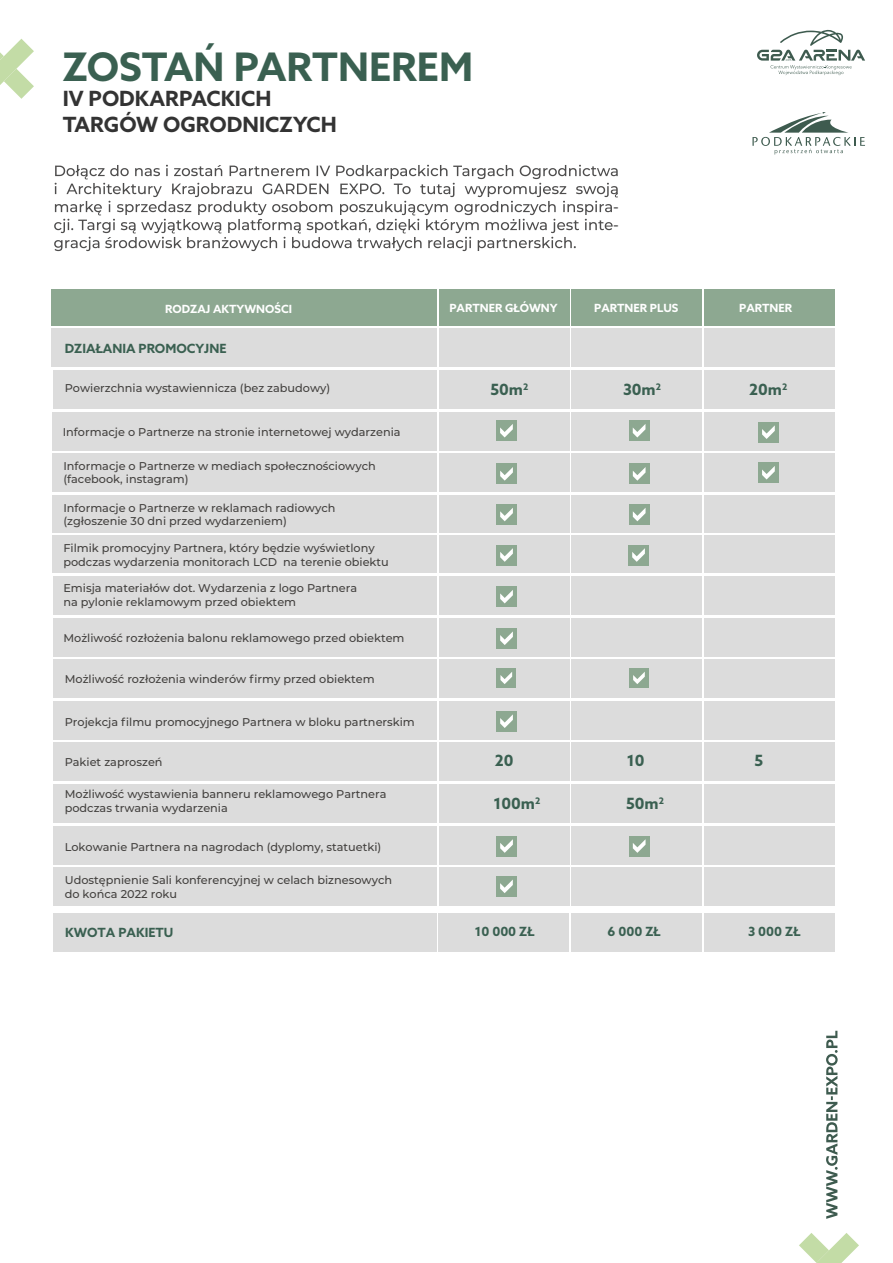
<style>
.page{position:relative;width:893px;height:1263px;background:#fff}
.page>*{position:absolute;margin:0;border:0;box-sizing:border-box;transform-origin:0 0}
.t1{font:700 39.3px "Azo Sans";color:#3a6051}
.t2{font:700 21px/25.2px "Azo Sans";color:#333}
.t3{font:700 15.45px "Azo Sans";color:#3a6051}
.t4{font:500 15px/18px "Montserrat";color:#4e4d4d}
.t5{font:700 12.75px "Azo Sans";color:#3a6051}
.t6{font:500 11.25px/13.5px "Montserrat";color:#43413f}
.t7{font:700 11.25px "Azo Sans";color:#fff}
</style>
<div class="page">
<svg style="left:752px;top:112px;width:113px;height:43px"></svg>
<svg style="left:757px;top:30px;width:108px;height:45px"></svg>
<svg style="left:826px;top:1031px;width:12px;height:188px"></svg>
<svg style="left:799px;top:1233px;width:60px;height:30px"></svg>
<svg style="left:0;top:39px;width:34px;height:60px"></svg>
<div style="left:704px;top:289px;width:131px;height:37px;background:#8da891"></div>
<div style="left:571px;top:784px;width:131px;height:39px;background:#dcdcdc"></div>
<div style="left:704px;top:784px;width:131px;height:39px;background:#dcdcdc"></div>
<div style="left:571px;top:825px;width:131px;height:39px;background:#dcdcdc"></div>
<div style="left:704px;top:825px;width:131px;height:39px;background:#dcdcdc"></div>
<div style="left:571px;top:867px;width:131px;height:39px;background:#dcdcdc"></div>
<div style="left:704px;top:867px;width:131px;height:39px;background:#dcdcdc"></div>
<div style="left:629px;top:836px;width:21px;height:20px;background:#8da891"></div>
<svg style="left:633px;top:839px;width:13px;height:14px"></svg>
<div style="left:571px;top:701px;width:131px;height:39px;background:#dcdcdc"></div>
<div style="left:704px;top:701px;width:131px;height:39px;background:#dcdcdc"></div>
<div style="left:571px;top:742px;width:131px;height:39px;background:#dcdcdc"></div>
<div style="left:704px;top:742px;width:131px;height:39px;background:#dcdcdc"></div>
<div style="left:571px;top:576px;width:131px;height:39px;background:#dcdcdc"></div>
<div style="left:704px;top:576px;width:131px;height:39px;background:#dcdcdc"></div>
<div style="left:571px;top:618px;width:131px;height:39px;background:#dcdcdc"></div>
<div style="left:704px;top:618px;width:131px;height:39px;background:#dcdcdc"></div>
<div style="left:571px;top:659px;width:131px;height:39px;background:#dcdcdc"></div>
<div style="left:704px;top:659px;width:131px;height:39px;background:#dcdcdc"></div>
<div style="left:571px;top:453px;width:131px;height:39px;background:#dcdcdc"></div>
<div style="left:704px;top:453px;width:131px;height:39px;background:#dcdcdc"></div>
<div style="left:571px;top:495px;width:131px;height:38px;background:#dcdcdc"></div>
<div style="left:704px;top:495px;width:131px;height:38px;background:#dcdcdc"></div>
<div style="left:629px;top:504px;width:21px;height:21px;background:#8da891"></div>
<svg style="left:633px;top:508px;width:13px;height:13px"></svg>
<div style="left:629px;top:463px;width:21px;height:21px;background:#8da891"></div>
<svg style="left:633px;top:467px;width:13px;height:14px"></svg>
<div style="left:571px;top:412px;width:131px;height:39px;background:#dcdcdc"></div>
<div style="left:704px;top:412px;width:131px;height:39px;background:#dcdcdc"></div>
<div style="left:629px;top:420px;width:20px;height:21px;background:#8da891"></div>
<svg style="left:633px;top:424px;width:12px;height:13px"></svg>
<div style="left:758px;top:422px;width:21px;height:21px;background:#8da891"></div>
<svg style="left:762px;top:425px;width:13px;height:14px"></svg>
<div style="left:758px;top:462px;width:21px;height:21px;background:#8da891"></div>
<svg style="left:762px;top:466px;width:13px;height:13px"></svg>
<div style="left:571px;top:328px;width:131px;height:39px;background:#dcdcdc"></div>
<div style="left:52px;top:328px;width:385px;height:39px;background:#dcdcdc"></div>
<div style="left:704px;top:328px;width:131px;height:39px;background:#dcdcdc"></div>
<div style="left:571px;top:289px;width:131px;height:37px;background:#8da891"></div>
<div style="left:52px;top:289px;width:385px;height:37px;background:#8da891"></div>
<div style="left:52px;top:412px;width:385px;height:39px;background:#dcdcdc"></div>
<div style="left:52px;top:453px;width:385px;height:39px;background:#dcdcdc"></div>
<div style="left:52px;top:495px;width:385px;height:38px;background:#dcdcdc"></div>
<div style="left:53px;top:576px;width:384px;height:39px;background:#dcdcdc"></div>
<div style="left:54px;top:618px;width:383px;height:39px;background:#dcdcdc"></div>
<div style="left:53px;top:784px;width:384px;height:39px;background:#dcdcdc"></div>
<div style="left:53px;top:825px;width:384px;height:39px;background:#dcdcdc"></div>
<div style="left:53px;top:867px;width:384px;height:39px;background:#dcdcdc"></div>
<div style="left:53px;top:701px;width:384px;height:39px;background:#dcdcdc"></div>
<div style="left:53px;top:742px;width:384px;height:39px;background:#dcdcdc"></div>
<div style="left:53px;top:659px;width:384px;height:39px;background:#dcdcdc"></div>
<div style="left:571px;top:913px;width:131px;height:39px;background:#dcdcdc"></div>
<div style="left:53px;top:913px;width:384px;height:39px;background:#dcdcdc"></div>
<div style="left:704px;top:913px;width:131px;height:39px;background:#dcdcdc"></div>
<div style="left:629px;top:668px;width:19px;height:19px;background:#8da891"></div>
<svg style="left:633px;top:672px;width:12px;height:12px"></svg>
<div style="left:439px;top:784px;width:130px;height:39px;background:#dcdcdc"></div>
<div style="left:439px;top:825px;width:130px;height:39px;background:#dcdcdc"></div>
<div style="left:439px;top:867px;width:130px;height:39px;background:#dcdcdc"></div>
<div style="left:496px;top:836px;width:21px;height:20px;background:#8da891"></div>
<svg style="left:500px;top:839px;width:13px;height:14px"></svg>
<div style="left:439px;top:701px;width:130px;height:39px;background:#dcdcdc"></div>
<div style="left:439px;top:742px;width:130px;height:39px;background:#dcdcdc"></div>
<div style="left:496px;top:711px;width:21px;height:20px;background:#8da891"></div>
<svg style="left:500px;top:714px;width:13px;height:14px"></svg>
<div style="left:439px;top:576px;width:130px;height:39px;background:#dcdcdc"></div>
<div style="left:496px;top:586px;width:21px;height:21px;background:#8da891"></div>
<svg style="left:500px;top:590px;width:13px;height:13px"></svg>
<div style="left:439px;top:618px;width:130px;height:39px;background:#dcdcdc"></div>
<div style="left:439px;top:659px;width:130px;height:39px;background:#dcdcdc"></div>
<div style="left:496px;top:628px;width:21px;height:21px;background:#8da891"></div>
<svg style="left:500px;top:631px;width:13px;height:14px"></svg>
<div style="left:439px;top:453px;width:130px;height:39px;background:#dcdcdc"></div>
<div style="left:439px;top:495px;width:130px;height:38px;background:#dcdcdc"></div>
<div style="left:496px;top:504px;width:21px;height:21px;background:#8da891"></div>
<svg style="left:500px;top:508px;width:13px;height:13px"></svg>
<div style="left:571px;top:535px;width:131px;height:38px;background:#dcdcdc"></div>
<div style="left:704px;top:535px;width:131px;height:38px;background:#dcdcdc"></div>
<div style="left:52px;top:535px;width:385px;height:38px;background:#dcdcdc"></div>
<div style="left:439px;top:535px;width:130px;height:38px;background:#dcdcdc"></div>
<div style="left:496px;top:545px;width:21px;height:20px;background:#8da891"></div>
<svg style="left:500px;top:548px;width:13px;height:14px"></svg>
<div style="left:628px;top:545px;width:21px;height:20px;background:#8da891"></div>
<svg style="left:632px;top:548px;width:13px;height:14px"></svg>
<div style="left:496px;top:463px;width:21px;height:21px;background:#8da891"></div>
<svg style="left:500px;top:467px;width:13px;height:14px"></svg>
<div style="left:439px;top:412px;width:130px;height:39px;background:#dcdcdc"></div>
<div style="left:496px;top:420px;width:21px;height:21px;background:#8da891"></div>
<svg style="left:500px;top:424px;width:13px;height:13px"></svg>
<div style="left:439px;top:328px;width:130px;height:39px;background:#dcdcdc"></div>
<div style="left:439px;top:289px;width:130px;height:37px;background:#8da891"></div>
<div style="left:496px;top:876px;width:21px;height:21px;background:#8da891"></div>
<svg style="left:500px;top:879px;width:13px;height:14px"></svg>
<div style="left:438px;top:913px;width:131px;height:39px;background:#dcdcdc"></div>
<div style="left:571px;top:370px;width:131px;height:39px;background:#dcdcdc"></div>
<div style="left:704px;top:370px;width:131px;height:39px;background:#dcdcdc"></div>
<div style="left:53px;top:370px;width:384px;height:39px;background:#dcdcdc"></div>
<div style="left:439px;top:370px;width:130px;height:39px;background:#dcdcdc"></div>
<div style="left:497px;top:668px;width:19px;height:19px;background:#8da891"></div>
<svg style="left:500px;top:672px;width:12px;height:12px"></svg>
<svg style="left:54px;top:165px;width:564px;height:86px"></svg>
<h1 class="t1" style="left:63px;top:41px;width:412px">ZOSTAŃ PARTNEREM</h1>
<h2 class="t2" style="left:63px;top:86px;width:276px">IV PODKARPACKICH<br>TARGÓW OGRODNICZYCH</h2>
<h3 class="t4" style="left:613px;top:197px;width:7px">- -</h3>
<p class="t7" style="left:449px;top:300px;width:110px">PARTNER GŁÓWNY</p>
<p class="t7" style="left:165px;top:301px;width:128px">RODZAJ AKTYWNOŚCI</p>
<p class="t7" style="left:594px;top:300px;width:86px">PARTNER PLUS</p>
<p class="t7" style="left:739px;top:300px;width:55px">PARTNER</p>
<p class="t5" style="left:65px;top:340px;width:163px">DZIAŁANIA PROMOCYJNE</p>
<p class="t6" style="left:65px;top:380px;width:267px">Powierzchnia wystawiennicza (bez zabudowy)</p>
<h3 class="t3" style="left:623px;top:379px;width:40px">30m<sup>2</sup></h3>
<h3 class="t3" style="left:749px;top:379px;width:40px">20m<sup>2</sup></h3>
<h3 class="t3" style="left:490px;top:379px;width:39px">50m<sup>2</sup></h3>
<p class="t6" style="left:63px;top:425px;width:339px">Informacje o Partnerze na stronie internetowej wydarzenia</p>
<p class="t6" style="left:63px;top:459px;width:314px">Informacje o Partnerze w mediach społecznościowych (facebook, instagram)</p>
<p class="t6" style="left:63px;top:501px;width:274px">Informacje o Partnerze w reklamach radiowych (zgłoszenie 30 dni przed wydarzeniem)</p>
<p class="t6" style="left:63px;top:541px;width:327px">Filmik promocyjny Partnera, który będzie wyświetlony podczas wydarzenia monitorach LCD na terenie obiektu</p>
<p class="t6" style="left:63px;top:581px;width:295px">Emisja materiałów dot. Wydarzenia z logo Partnera na pylonie reklamowym przed obiektem</p>
<p class="t6" style="left:63px;top:630px;width:343px">Możliwość rozłożenia balonu reklamowego przed obiektem</p>
<p class="t6" style="left:65px;top:672px;width:311px">Możliwość rozłożenia winderów firmy przed obiektem</p>
<p class="t6" style="left:65px;top:714px;width:352px">Projekcja filmu promocyjnego Partnera w bloku partnerskim</p>
<p class="t6" style="left:65px;top:754px;width:99px">Pakiet zaproszeń</p>
<p class="t6" style="left:65px;top:787px;width:323px">Możliwość wystawienia banneru reklamowego Partnera podczas trwania wydarzenia</p>
<h3 class="t3" style="left:495px;top:750px;width:20px">20</h3>
<h3 class="t3" style="left:627px;top:750px;width:19px">10</h3>
<h3 class="t3" style="left:754px;top:750px;width:10px">5</h3>
<h3 class="t3" style="left:493px;top:793px;width:48px">100m<sup>2</sup></h3>
<h3 class="t3" style="left:626px;top:793px;width:39px">50m<sup>2</sup></h3>
<p class="t6" style="left:65px;top:839px;width:318px">Lokowanie Partnera na nagrodach (dyplomy, statuetki)</p>
<p class="t6" style="left:65px;top:873px;width:329px">Udostępnienie Sali konferencyjnej w celach biznesowych do końca 2022 roku</p>
<p class="t5" style="left:65px;top:924px;width:110px">KWOTA PAKIETU</p>
<p class="t5" style="left:607px;top:923px;width:55px">6 000 ZŁ</p>
<p class="t5" style="left:748px;top:923px;width:54px">3 000 ZŁ</p>
<p class="t5" style="left:475px;top:923px;width:61px">10 000 ZŁ</p>
</div>
